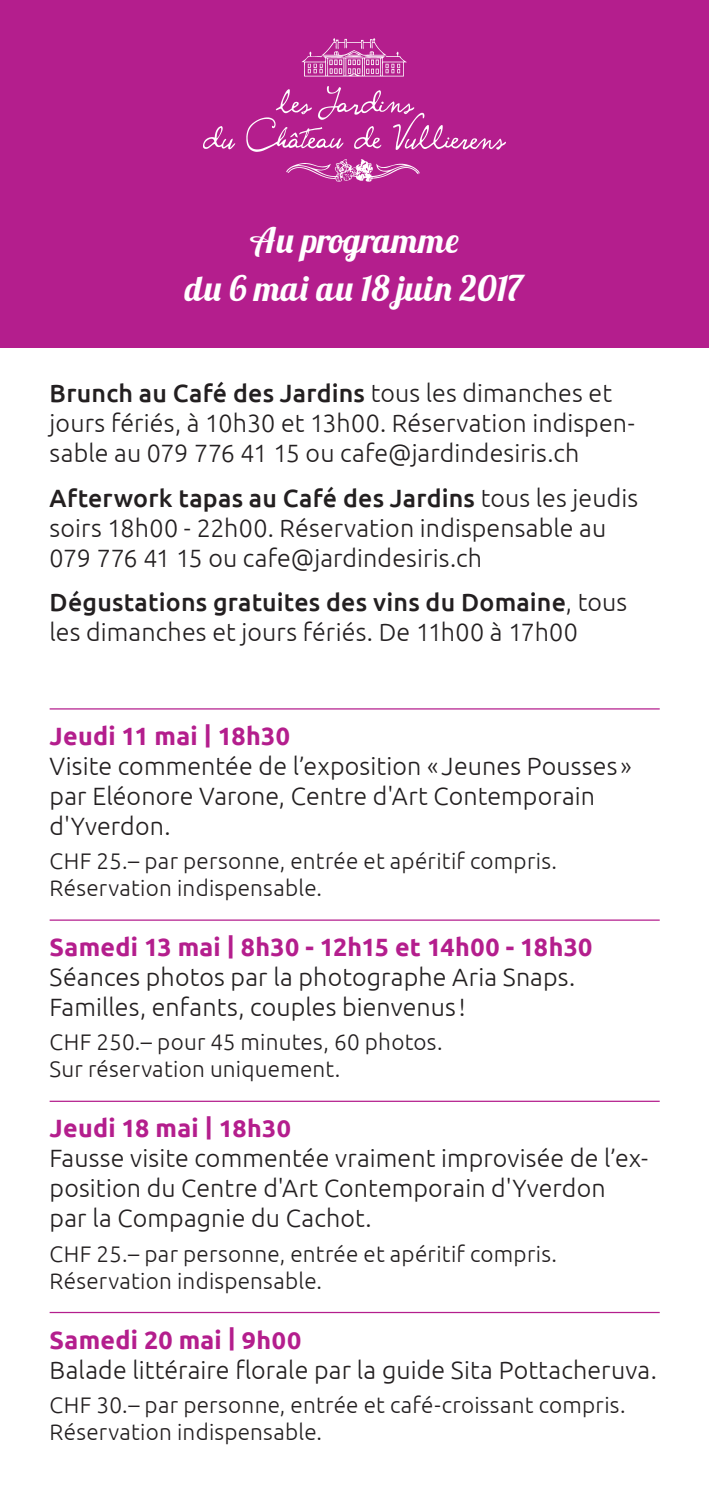
<style>
.page{position:relative;width:709px;height:1489px;background:#fff}
.page>*{position:absolute;margin:0;border:0;box-sizing:border-box;transform-origin:0 0}
.Titre{font:35px "Lobster 1.3";letter-spacing:.015em;color:#fff}
.Texte_courrant{font:300 25px/30px "Ubuntu";letter-spacing:.005em;color:#231f20}
.Titre_2{font:700 25px "Ubuntu";letter-spacing:.01em;color:#b41e8d}
.Texte_courrant-2{font:300 22.5px "Ubuntu";letter-spacing:.01em;color:#231f20}
.s1{font-weight:500}
.s2{font-size:24px}
</style>
<div class="page">
<div style="left:0;top:0;width:709px;height:347px;background:#b41e8d"></div>
<hr style="left:50px;top:708px;width:609px;height:1px;background:#b41e8d">
<hr style="left:50px;top:919px;width:609px;height:1px;background:#b41e8d">
<hr style="left:50px;top:1100px;width:609px;height:1px;background:#b41e8d">
<hr style="left:50px;top:1311px;width:609px;height:1px;background:#b41e8d">
<img style="left:204px;top:38px;width:301px;height:143px">
<p class="Titre" style="left:250px;top:218px;width:211px">Au programme</p>
<p class="Titre" style="left:185px;top:266px;width:340px">du 6 mai au 18 juin 2017</p>
<p class="Texte_courrant" style="left:50px;top:378px;width:586px"><span class="s1">Brunch au Café des Jardins</span> tous les dimanches et jours fériés, à 10h30 et 13h00. Réservation indispen&shy;sable au 079 776 41 15 ou cafe@jardindesiris.ch</p>
<p class="Texte_courrant" style="left:50px;top:482px;width:590px"><span class="s1">Afterwork tapas au Café des Jardins</span> tous les jeudis soirs 18h00 - 22h00. Réservation indispensable au<br>079 776 41 15 ou cafe@jardindesiris.ch</p>
<p class="Texte_courrant" style="left:50px;top:586px;width:579px"><span class="s1">Dégustations gratuites des vins du Domaine</span>, tous les dimanches et jours fériés. De 11h00 à 17h00</p>
<p class="Titre_2" style="left:50px;top:721px;width:242px">Jeudi 11 mai 18h30</p>
<p class="Texte_courrant" style="left:50px;top:750px;width:583px">Visite commentée de l’exposition « Jeunes Pousses » par Eléonore Varone, Centre d'Art Contemporain d'Yverdon.</p>
<p class="Texte_courrant-2" style="left:50px;top:847px;width:509px">CHF 25.– par personne, entrée et apéritif compris.</p>
<p class="Texte_courrant-2" style="left:50px;top:874px;width:274px">Réservation indispensable.</p>
<p class="Titre_2" style="left:50px;top:932px;width:544px">Samedi 13 mai 8h30 - 12h15 et 14h00 - 18h30</p>
<p class="Texte_courrant" style="left:50px;top:961px;width:527px">Séances photos par la photographe Aria Snaps.<br>Familles, enfants, couples bienvenus !</p>
<p class="Texte_courrant-2" style="left:50px;top:1028px;width:394px">CHF 250.– pour 45 minutes, 60 photos.</p>
<p class="Texte_courrant-2" style="left:50px;top:1055px;width:292px">Sur réservation uniquement.</p>
<p class="Titre_2" style="left:50px;top:1113px;width:243px">Jeudi 18 mai <span class="s2">18h30</span></p>
<p class="Texte_courrant" style="left:50px;top:1142px;width:600px">Fausse visite commentée vraiment improvisée de l’ex&shy;position du Centre d'Art Contemporain d'Yverdon par la Compagnie du Cachot.</p>
<p class="Texte_courrant-2" style="left:50px;top:1239px;width:509px">CHF 25.– par personne, entrée et apéritif compris.</p>
<p class="Texte_courrant-2" style="left:50px;top:1266px;width:274px">Réservation indispensable.</p>
<p class="Titre_2" style="left:50px;top:1324px;width:253px">Samedi 20 mai <span class="s2">9h00</span></p>
<p class="Texte_courrant" style="left:50px;top:1353px;width:608px">Balade littéraire florale par la guide Sita Pottacheruva.</p>
<p class="Texte_courrant-2" style="left:50px;top:1390px;width:577px">CHF 30.– par personne, entrée et café-croissant compris.</p>
<p class="Texte_courrant-2" style="left:50px;top:1417px;width:274px">Réservation indispensable.</p>
</div>
